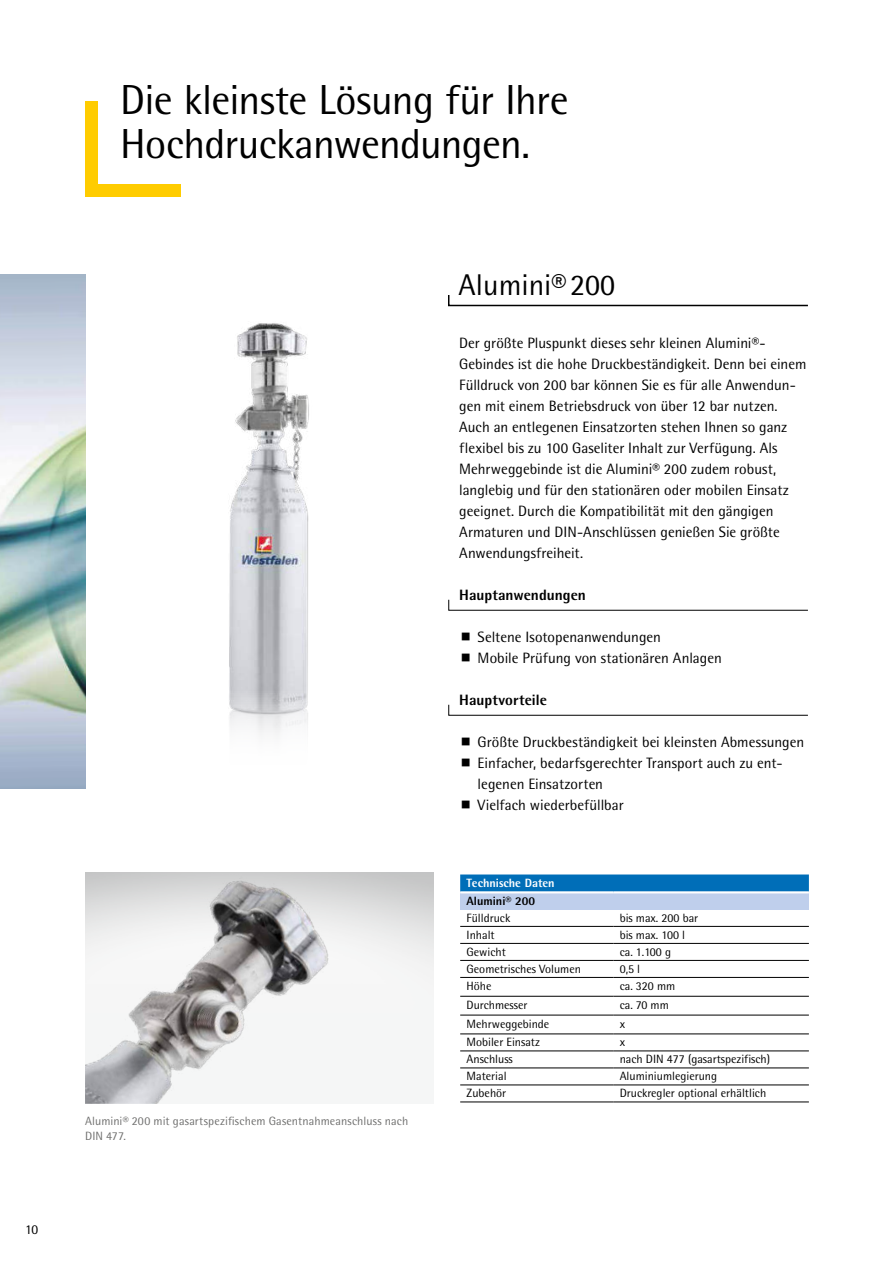
<style>
.page{position:relative;width:893px;height:1263px;background:#fff}
.page>*{position:absolute;margin:0;border:0;box-sizing:border-box;transform-origin:0 0}
.t1{font:42px/44.1px "Rotis Semi Sans Pro";letter-spacing:-.015em;color:#000}
.t2{font:30px "Rotis Semi Sans Pro";color:#000}
.t3{font:15px/21px "Rotis Semi Sans Pro";color:#000}
.t4{font:800 15px "Rotis Semi Sans Pro";color:#000}
.t5{font:13.5px "Rotis Semi Sans Pro";color:#000}
.t6{font:12px "Rotis Semi Sans Pro";color:#000}
.t7{font:12px/15px "Rotis Semi Sans Pro";letter-spacing:.01em;color:#6f6f6e}
.t8{font:800 12px/17.4px "Rotis Semi Sans Pro";color:#fff}
.s1{color:#000}
.s2{font-weight:700;color:#000}
.s3{font-weight:400;color:#000}
</style>
<div class="page">
<img style="left:0;top:274px;width:85px;height:515px">
<img style="left:85px;top:873px;width:326px;height:231px">
<div style="left:85px;top:184px;width:96px;height:13px;background:#fc0"></div>
<div style="left:85px;top:101px;width:13px;height:96px;background:#fc0"></div>
<img style="left:229px;top:323px;width:80px;height:412px">
<svg style="left:448px;top:295px;width:360px;height:12px"></svg>
<svg style="left:448px;top:599px;width:360px;height:12px"></svg>
<svg style="left:448px;top:704px;width:360px;height:12px"></svg>
<div style="left:460px;top:874px;width:349px;height:17px;background:#006eb8"></div>
<div style="left:460px;top:892px;width:349px;height:17px;background:#bfcfec"></div>
<hr style="left:460px;top:891px;width:153px;height:2px;background:#fff">
<hr style="left:613px;top:891px;width:196px;height:2px;background:#fff">
<hr style="left:460px;top:926px;width:153px;height:1px;background:#000">
<hr style="left:613px;top:926px;width:196px;height:1px;background:#000">
<hr style="left:460px;top:943px;width:153px;height:1px;background:#000">
<hr style="left:613px;top:943px;width:196px;height:1px;background:#000">
<hr style="left:460px;top:960px;width:153px;height:1px;background:#000">
<hr style="left:613px;top:960px;width:196px;height:1px;background:#000">
<hr style="left:460px;top:977px;width:153px;height:1px;background:#000">
<hr style="left:613px;top:977px;width:196px;height:1px;background:#000">
<hr style="left:460px;top:996px;width:153px;height:1px;background:#000">
<hr style="left:613px;top:996px;width:196px;height:1px;background:#000">
<hr style="left:460px;top:1015px;width:153px;height:1px;background:#000">
<hr style="left:613px;top:1015px;width:196px;height:1px;background:#000">
<hr style="left:460px;top:1033px;width:153px;height:1px;background:#000">
<hr style="left:613px;top:1033px;width:196px;height:1px;background:#000">
<hr style="left:460px;top:1050px;width:153px;height:1px;background:#000">
<hr style="left:613px;top:1050px;width:196px;height:1px;background:#000">
<hr style="left:460px;top:1067px;width:153px;height:1px;background:#000">
<hr style="left:613px;top:1067px;width:196px;height:1px;background:#000">
<hr style="left:460px;top:1084px;width:153px;height:1px;background:#000">
<hr style="left:613px;top:1084px;width:196px;height:1px;background:#000">
<hr style="left:460px;top:1101px;width:153px;height:1px;background:#000">
<hr style="left:613px;top:1101px;width:196px;height:1px;background:#000">
<p class="t5" style="left:25px;top:1222px;width:15px">10</p>
<h1 class="t1" style="left:120px;top:78px;width:450px">Die kleinste Lösung für Ihre<br>Hochdruckanwendungen.</h1>
<h2 class="t2" style="left:459px;top:269px;width:158px">Alumini® 200</h2>
<p class="t3" style="left:459px;top:332px;width:349px">Der größte Pluspunkt dieses sehr kleinen Alumini®- Gebindes ist die hohe Druckbeständigkeit. Denn bei einem Fülldruck von 200 bar können Sie es für alle Anwendun&shy;gen mit einem Betriebsdruck von über 12 bar nutzen.<br>Auch an entlegenen Einsatzorten stehen Ihnen so ganz flexibel bis zu 100 Gaseliter Inhalt zur Verfügung. Als Mehrweggebinde ist die Alumini® 200 zudem robust, langlebig und für den stationären oder mobilen Einsatz geeignet. Durch die Kompatibilität mit den gängigen Armaturen und DIN-Anschlüssen genießen Sie größte Anwendungsfreiheit.</p>
<p class="t4" style="left:459px;top:588px;width:128px">Hauptanwendungen</p>
<p class="t3" style="left:478px;top:626px;width:246px">Seltene Isotopenanwendungen<br>Mobile Prüfung von stationären Anlagen</p>
<p class="t4" style="left:459px;top:693px;width:89px">Hauptvorteile</p>
<p class="t3" style="left:478px;top:731px;width:328px">Größte Druckbeständigkeit bei kleinsten Abmessungen Einfacher, bedarfsgerechter Transport auch zu ent&shy;legenen Einsatzorten<br>Vielfach wiederbefüllbar</p>
<p class="t8" style="left:467px;top:875px;width:90px">Technische Daten<br><span class="s1">Alumini</span><span class="s2">®</span> <span class="s1">200<br></span><span class="s3">Fülldruck</span></p>
<p class="t6" style="left:620px;top:911px;width:80px">bis max. 200 bar</p>
<p class="t7" style="left:85px;top:1113px;width:325px">Alumini® 200 mit gasartspezifischem Gasentnahmeanschluss nach<br>DIN 477.</p>
<p class="t6" style="left:467px;top:928px;width:30px">Inhalt</p>
<p class="t6" style="left:620px;top:928px;width:67px">bis max. 100 l</p>
<p class="t6" style="left:467px;top:945px;width:41px">Gewicht</p>
<p class="t6" style="left:620px;top:945px;width:53px">ca. 1.100 g</p>
<p class="t6" style="left:467px;top:962px;width:116px">Geometrisches Volumen</p>
<p class="t6" style="left:620px;top:962px;width:22px">0,5 l</p>
<p class="t6" style="left:467px;top:979px;width:26px">Höhe</p>
<p class="t6" style="left:620px;top:979px;width:57px">ca. 320 mm</p>
<p class="t6" style="left:467px;top:998px;width:62px">Durchmesser</p>
<p class="t6" style="left:620px;top:998px;width:51px">ca. 70 mm</p>
<p class="t6" style="left:467px;top:1017px;width:84px">Mehrweggebinde</p>
<p class="t6" style="left:620px;top:1017px;width:7px">x</p>
<p class="t6" style="left:467px;top:1036px;width:75px">Mobiler Einsatz</p>
<p class="t6" style="left:620px;top:1036px;width:7px">x</p>
<p class="t6" style="left:467px;top:1053px;width:48px">Anschluss</p>
<p class="t6" style="left:620px;top:1053px;width:152px">nach DIN 477 (gasartspezifisch)</p>
<p class="t6" style="left:467px;top:1070px;width:41px">Material</p>
<p class="t6" style="left:620px;top:1070px;width:99px">Aluminiumlegierung</p>
<p class="t6" style="left:467px;top:1087px;width:41px">Zubehör</p>
<p class="t6" style="left:620px;top:1087px;width:148px">Druckregler optional erhältlich</p>
</div>
